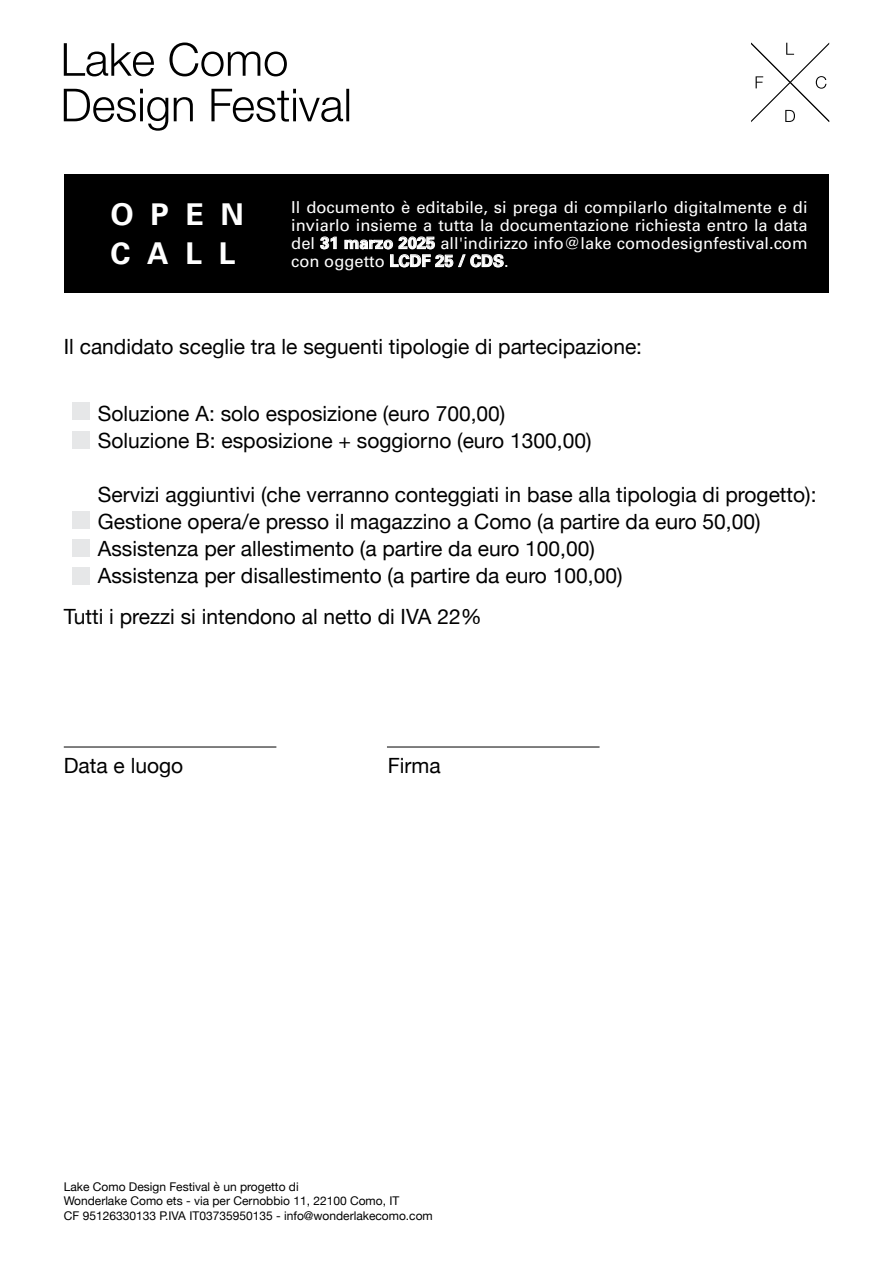
<style>
.page{position:relative;width:893px;height:1263px;background:#fff}
.page>*{position:absolute;margin:0;border:0;box-sizing:border-box;transform-origin:0 0}
.t1{font:700 30px/39px "Univers";color:#fff}
.t2{font:21px/27px "Helvetica Neue";color:#000}
.t3{font:16.5px/18px "Univers";color:#fff;text-align:justify}
.t4{font:12px/14.4px "Helvetica Neue";color:#000}
.s1{font-weight:700}
</style>
<div class="page">
<svg style="left:64px;top:89px;width:285px;height:42px"></svg>
<svg style="left:64px;top:43px;width:223px;height:33px"></svg>
<svg style="left:751px;top:43px;width:78px;height:79px"></svg>
<div style="left:64px;top:174px;width:765px;height:119px;background:#000"></div>
<hr style="left:64px;top:747px;width:212px;height:1px;background:#000">
<hr style="left:387px;top:747px;width:213px;height:1px;background:#000">
<div style="left:72px;top:511px;width:17px;height:17px;background:#e6e7e8"></div>
<div style="left:72px;top:539px;width:17px;height:17px;background:#e6e7e8"></div>
<div style="left:72px;top:567px;width:17px;height:17px;background:#e6e7e8"></div>
<div style="left:72px;top:432px;width:17px;height:17px;background:#e6e7e8"></div>
<div style="left:72px;top:402px;width:17px;height:17px;background:#e6e7e8"></div>
<h1 class="t1" style="left:111px;top:195px;width:135px">O P E N<br>C A L L</h1>
<p class="t3" style="left:291px;top:198px;width:518px">Il documento è editabile, si prega di compilarlo digitalmente e di inviarlo insieme a tutta la documentazione richiesta entro la data del <span class="s1">31 marzo 2025</span> all'indirizzo info@lake comodesignfestival.com con oggetto <span class="s1">LCDF 25 / CDS</span>.</p>
<p class="t2" style="left:64px;top:334px;width:580px">Il candidato sceglie tra le seguenti tipologie di partecipazione:</p>
<p class="t2" style="left:98px;top:401px;width:495px">Soluzione A: solo esposizione (euro 700,00)<br>Soluzione B: esposizione + soggiorno (euro 1300,00)</p>
<p class="t2" style="left:98px;top:482px;width:720px">Servizi aggiuntivi (che verranno conteggiati in base alla tipologia di progetto):<br>Gestione opera/e presso il magazzino a Como (a partire da euro 50,00)<br>Assistenza per allestimento (a partire da euro 100,00)<br>Assistenza per disallestimento (a partire da euro 100,00)</p>
<p class="t2" style="left:64px;top:604px;width:419px">Tutti i prezzi si intendono al netto di IVA 22%</p>
<p class="t2" style="left:64px;top:753px;width:121px">Data e luogo</p>
<p class="t2" style="left:388px;top:753px;width:54px">Firma</p>
<p class="t4" style="left:64px;top:1180px;width:371px">Lake Como Design Festival è un progetto di<br>Wonderlake Como ets - via per Cernobbio 11, 22100 Como, IT<br>CF 95126330133 P.IVA IT03735950135 - info@wonderlakecomo.com</p>
</div>
